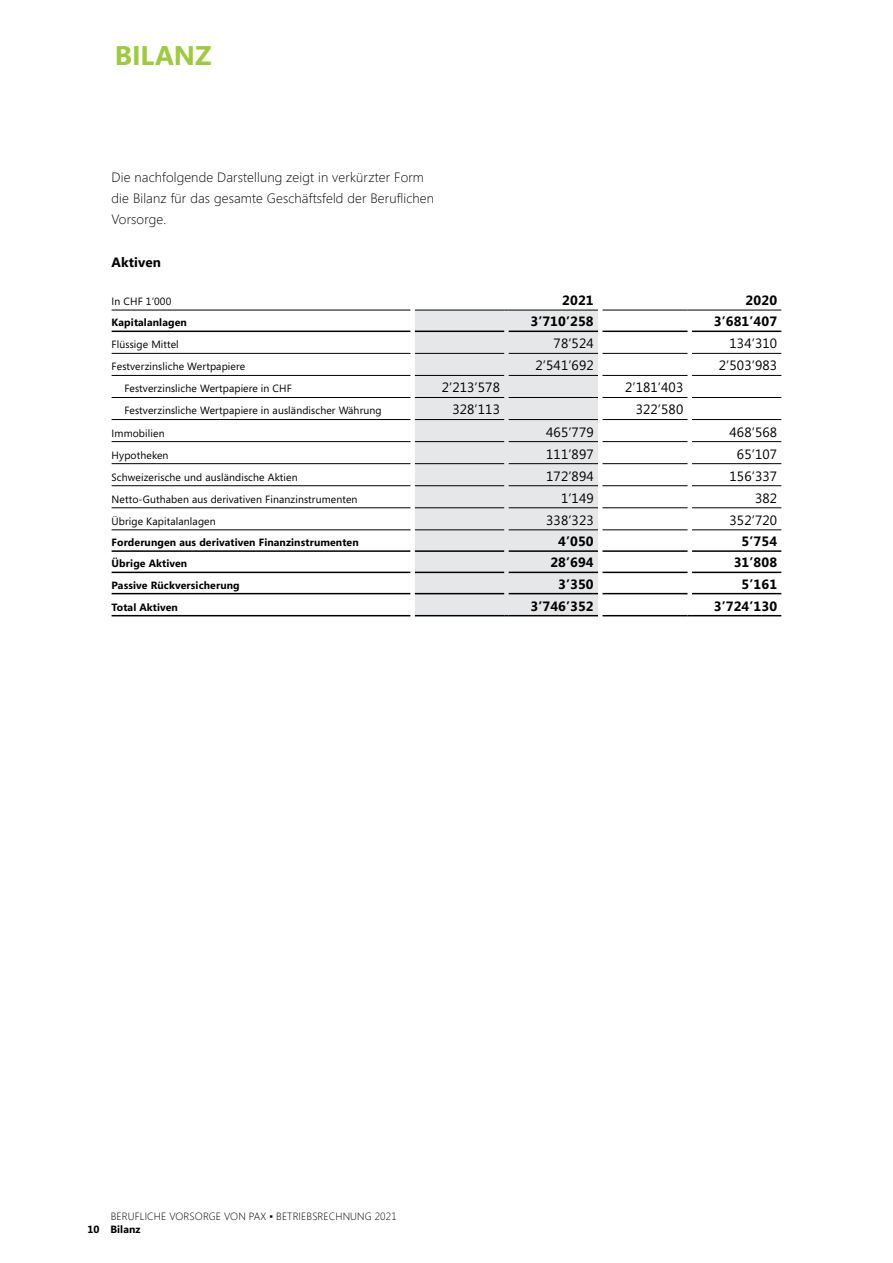
<style>
.page{position:relative;width:893px;height:1263px;background:#fff}
.page>*{position:absolute;margin:0;border:0;box-sizing:border-box;transform-origin:0 0}
.t1{font:700 27px "Segoe";letter-spacing:-.005em;color:#9ccb3b}
.t2{font:13.5px "Segoe";letter-spacing:.01em;color:#000}
.t3{font:300 13.5px/21.3px "Segoe";letter-spacing:.01em;color:#000}
.t4{font:700 13.5px "Segoe";letter-spacing:.01em;color:#000}
.t5{font:10.5px "Segoe";letter-spacing:.01em;color:#000}
.t6{font:700 10.5px "Segoe";letter-spacing:.01em;color:#000}
.t7{font:300 10.5px "Segoe";letter-spacing:.01em;color:#000}
.s1{font-weight:400}
</style>
<div class="page">
<div style="left:415px;top:311px;width:183px;height:304px;background:#e6e7e8"></div>
<hr style="left:112px;top:310px;width:298px;height:1px;background:#000">
<hr style="left:415px;top:310px;width:89px;height:1px;background:#000">
<hr style="left:509px;top:310px;width:89px;height:1px;background:#000">
<hr style="left:602px;top:310px;width:86px;height:1px;background:#000">
<hr style="left:692px;top:310px;width:89px;height:1px;background:#000">
<hr style="left:112px;top:353px;width:298px;height:1px;background:#000">
<hr style="left:415px;top:353px;width:89px;height:1px;background:#000">
<hr style="left:509px;top:353px;width:89px;height:1px;background:#000">
<hr style="left:602px;top:353px;width:86px;height:1px;background:#000">
<hr style="left:692px;top:353px;width:89px;height:1px;background:#000">
<hr style="left:112px;top:375px;width:298px;height:1px;background:#000">
<hr style="left:415px;top:375px;width:89px;height:1px;background:#000">
<hr style="left:509px;top:375px;width:89px;height:1px;background:#000">
<hr style="left:602px;top:375px;width:86px;height:1px;background:#000">
<hr style="left:692px;top:375px;width:89px;height:1px;background:#000">
<hr style="left:112px;top:397px;width:298px;height:1px;background:#000">
<hr style="left:415px;top:397px;width:89px;height:1px;background:#000">
<hr style="left:509px;top:397px;width:89px;height:1px;background:#000">
<hr style="left:602px;top:397px;width:86px;height:1px;background:#000">
<hr style="left:692px;top:397px;width:89px;height:1px;background:#000">
<hr style="left:112px;top:419px;width:298px;height:1px;background:#000">
<hr style="left:415px;top:419px;width:89px;height:1px;background:#000">
<hr style="left:509px;top:419px;width:89px;height:1px;background:#000">
<hr style="left:602px;top:419px;width:86px;height:1px;background:#000">
<hr style="left:692px;top:419px;width:89px;height:1px;background:#000">
<hr style="left:112px;top:441px;width:298px;height:1px;background:#000">
<hr style="left:415px;top:441px;width:89px;height:1px;background:#000">
<hr style="left:509px;top:441px;width:89px;height:1px;background:#000">
<hr style="left:602px;top:441px;width:86px;height:1px;background:#000">
<hr style="left:692px;top:441px;width:89px;height:1px;background:#000">
<hr style="left:112px;top:463px;width:298px;height:1px;background:#000">
<hr style="left:415px;top:463px;width:89px;height:1px;background:#000">
<hr style="left:509px;top:463px;width:89px;height:1px;background:#000">
<hr style="left:602px;top:463px;width:86px;height:1px;background:#000">
<hr style="left:692px;top:463px;width:89px;height:1px;background:#000">
<hr style="left:112px;top:485px;width:298px;height:1px;background:#000">
<hr style="left:415px;top:485px;width:89px;height:1px;background:#000">
<hr style="left:509px;top:485px;width:89px;height:1px;background:#000">
<hr style="left:602px;top:485px;width:86px;height:1px;background:#000">
<hr style="left:692px;top:485px;width:89px;height:1px;background:#000">
<hr style="left:112px;top:507px;width:298px;height:1px;background:#000">
<hr style="left:415px;top:507px;width:89px;height:1px;background:#000">
<hr style="left:509px;top:507px;width:89px;height:1px;background:#000">
<hr style="left:602px;top:507px;width:86px;height:1px;background:#000">
<hr style="left:692px;top:507px;width:89px;height:1px;background:#000">
<hr style="left:112px;top:530px;width:298px;height:1px;background:#000">
<hr style="left:415px;top:530px;width:89px;height:1px;background:#000">
<hr style="left:509px;top:530px;width:89px;height:1px;background:#000">
<hr style="left:602px;top:530px;width:86px;height:1px;background:#000">
<hr style="left:692px;top:530px;width:89px;height:1px;background:#000">
<hr style="left:112px;top:331px;width:298px;height:1px;background:#000">
<hr style="left:415px;top:331px;width:89px;height:1px;background:#000">
<hr style="left:509px;top:331px;width:89px;height:1px;background:#000">
<hr style="left:602px;top:331px;width:86px;height:1px;background:#000">
<hr style="left:692px;top:331px;width:89px;height:1px;background:#000">
<hr style="left:112px;top:550px;width:298px;height:2px;background:#000">
<hr style="left:415px;top:550px;width:89px;height:2px;background:#000">
<hr style="left:509px;top:550px;width:89px;height:2px;background:#000">
<hr style="left:602px;top:550px;width:86px;height:2px;background:#000">
<hr style="left:692px;top:550px;width:89px;height:2px;background:#000">
<hr style="left:112px;top:572px;width:298px;height:1px;background:#000">
<hr style="left:415px;top:572px;width:89px;height:1px;background:#000">
<hr style="left:509px;top:572px;width:89px;height:1px;background:#000">
<hr style="left:602px;top:572px;width:86px;height:1px;background:#000">
<hr style="left:692px;top:572px;width:89px;height:1px;background:#000">
<hr style="left:112px;top:593px;width:298px;height:1px;background:#000">
<hr style="left:415px;top:593px;width:89px;height:1px;background:#000">
<hr style="left:509px;top:593px;width:89px;height:1px;background:#000">
<hr style="left:602px;top:593px;width:86px;height:1px;background:#000">
<hr style="left:692px;top:593px;width:89px;height:1px;background:#000">
<hr style="left:112px;top:615px;width:298px;height:1px;background:#000">
<hr style="left:415px;top:615px;width:89px;height:1px;background:#000">
<hr style="left:509px;top:615px;width:89px;height:1px;background:#000">
<hr style="left:602px;top:615px;width:86px;height:1px;background:#000">
<hr style="left:692px;top:615px;width:89px;height:1px;background:#000">
<h1 class="t1" style="left:115px;top:37px;width:98px">BILANZ</h1>
<p class="t3" style="left:112px;top:166px;width:324px">Die nachfolgende Darstellung zeigt in verkürzter Form die Bilanz für das gesamte Geschäftsfeld der Beruflichen<br>Vorsorge.</p>
<p class="t4" style="left:112px;top:252px;width:51px">Aktiven</p>
<p class="t5" style="left:112px;top:294px;width:61px">In CHF 1’000</p>
<p class="t4" style="left:562px;top:291px;width:33px">2021</p>
<p class="t4" style="left:746px;top:291px;width:33px">2020</p>
<p class="t6" style="left:112px;top:315px;width:77px">Kapitalanlagen</p>
<p class="t4" style="left:530px;top:312px;width:65px">3’710’258</p>
<p class="t4" style="left:714px;top:312px;width:65px">3’681’407</p>
<p class="t5" style="left:112px;top:337px;width:69px">Flüssige Mittel</p>
<p class="t2" style="left:554px;top:334px;width:42px">78’524</p>
<p class="t2" style="left:729px;top:334px;width:49px">134’310</p>
<p class="t5" style="left:112px;top:359px;width:135px">Festverzinsliche Wertpapiere</p>
<p class="t2" style="left:535px;top:356px;width:60px">2’541’692</p>
<p class="t2" style="left:719px;top:356px;width:60px">2’503’983</p>
<p class="t5" style="left:124px;top:381px;width:169px">Festverzinsliche Wertpapiere in CHF</p>
<p class="t2" style="left:442px;top:378px;width:60px">2’213’578</p>
<p class="t2" style="left:625px;top:378px;width:60px">2’181’403</p>
<p class="t5" style="left:124px;top:403px;width:259px">Festverzinsliche Wertpapiere in ausländischer Währung</p>
<p class="t2" style="left:452px;top:400px;width:49px">328’113</p>
<p class="t2" style="left:636px;top:400px;width:49px">322’580</p>
<p class="t5" style="left:112px;top:426px;width:54px">Immobilien</p>
<p class="t2" style="left:546px;top:422px;width:49px">465’779</p>
<p class="t2" style="left:729px;top:422px;width:49px">468’568</p>
<p class="t5" style="left:112px;top:448px;width:58px">Hypotheken</p>
<p class="t2" style="left:546px;top:444px;width:49px">111’897</p>
<p class="t2" style="left:737px;top:444px;width:42px">65’107</p>
<p class="t5" style="left:112px;top:470px;width:188px">Schweizerische und ausländische Aktien</p>
<p class="t2" style="left:546px;top:467px;width:49px">172’894</p>
<p class="t2" style="left:729px;top:467px;width:49px">156’337</p>
<p class="t5" style="left:112px;top:492px;width:247px">Netto-Guthaben aus derivativen Finanzinstrumenten</p>
<p class="t2" style="left:561px;top:489px;width:34px">1’149</p>
<p class="t2" style="left:755px;top:489px;width:24px">382</p>
<p class="t5" style="left:112px;top:514px;width:106px">Übrige Kapitalanlagen</p>
<p class="t2" style="left:546px;top:511px;width:49px">338’323</p>
<p class="t2" style="left:729px;top:511px;width:49px">352’720</p>
<p class="t6" style="left:112px;top:535px;width:249px">Forderungen aus derivativen Finanzinstrumenten</p>
<p class="t4" style="left:558px;top:532px;width:37px">4’050</p>
<p class="t4" style="left:742px;top:532px;width:37px">5’754</p>
<p class="t6" style="left:112px;top:556px;width:77px">Übrige Aktiven</p>
<p class="t4" style="left:550px;top:553px;width:45px">28’694</p>
<p class="t4" style="left:734px;top:553px;width:45px">31’808</p>
<p class="t6" style="left:112px;top:577px;width:130px">Passive Rückversicherung</p>
<p class="t4" style="left:558px;top:574px;width:37px">3’350</p>
<p class="t4" style="left:742px;top:574px;width:37px">5’161</p>
<p class="t6" style="left:112px;top:599px;width:68px">Total Aktiven</p>
<p class="t4" style="left:530px;top:596px;width:65px">3’746’352</p>
<p class="t4" style="left:714px;top:596px;width:65px">3’724’130</p>
<p class="t7" style="left:111px;top:1210px;width:13px">Berufliche</p>
<p class="t7" style="left:169px;top:1210px;width:41px">Vorsorge</p>
<p class="t7" style="left:224px;top:1210px;width:65px">von Pax <span class="s1">▪</span> Betriebsrechnung</p>
<p class="t7" style="left:375px;top:1210px;width:23px">2021</p>
<p class="t6" style="left:87px;top:1222px;width:55px">10 Bilanz</p>
</div>
